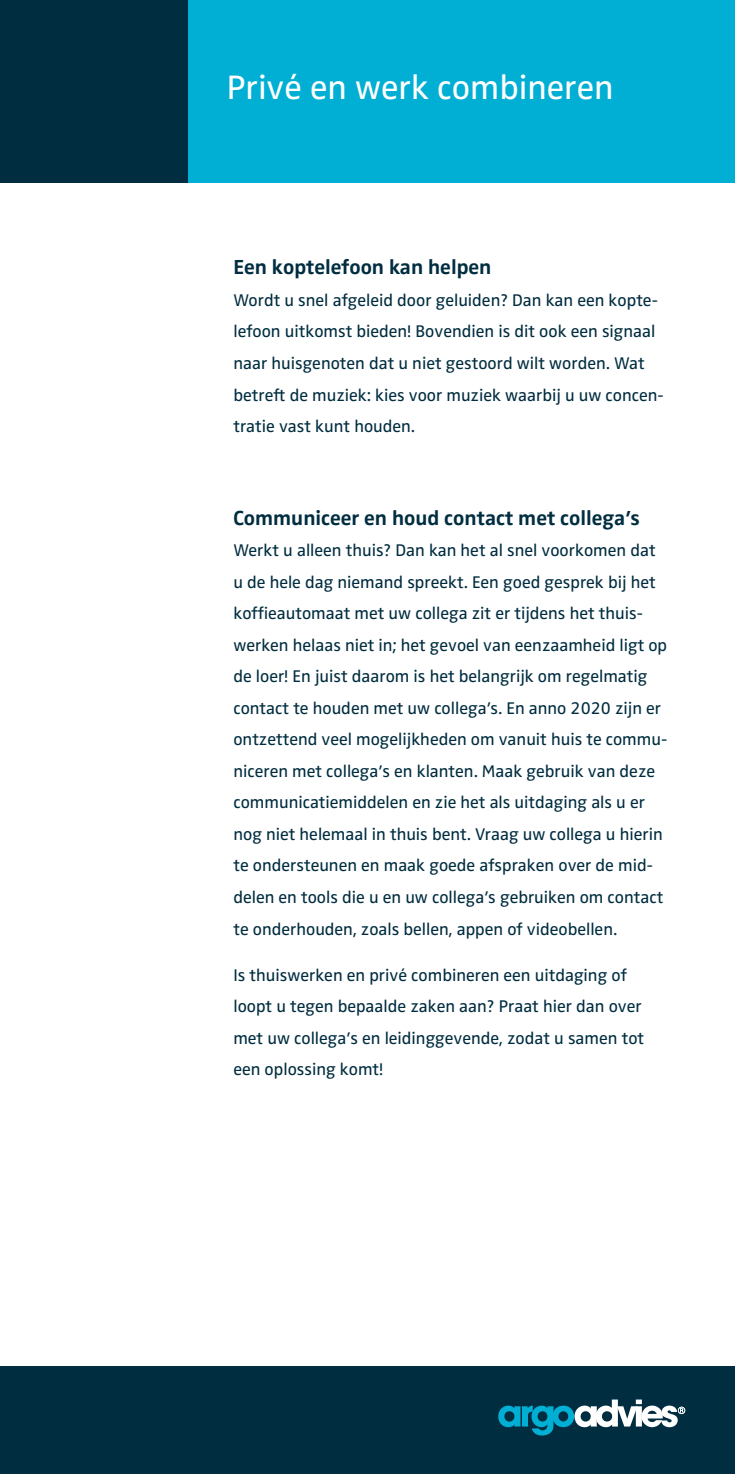
<style>
.page{position:relative;width:735px;height:1474px;background:#fff}
.page>*{position:absolute;margin:0;border:0;box-sizing:border-box;transform-origin:0 0}
.t1{font:35px "Zwo OT";color:#fff}
.t2{font:700 21px "Zwo OT";color:#002d40}
.t3{font:17.5px/31.5px "Zwo OT";color:#002d40}
</style>
<div class="page">
<div style="left:171px;top:0;width:563px;height:182px;background:#00afd3"></div>
<div style="left:0;top:0;width:187px;height:182px;background:#002d40"></div>
<div style="left:0;top:1365px;width:734px;height:108px;background:#002d40"></div>
<svg style="left:498px;top:1399px;width:186px;height:36px"></svg>
<h1 class="t1" style="left:226px;top:67px;width:388px">Privé en werk combineren</h1>
<p class="t2" style="left:233px;top:255px;width:259px">Een koptelefoon kan helpen</p>
<p class="t3" style="left:233px;top:285px;width:431px">Wordt u snel afgeleid door geluiden? Dan kan een kopte&shy;lefoon uitkomst bieden! Bovendien is dit ook een signaal naar huisgenoten dat u niet gestoord wilt worden. Wat betreft de muziek: kies voor muziek waarbij u uw concen&shy;tratie vast kunt houden.</p>
<p class="t2" style="left:233px;top:505px;width:408px">Communiceer en houd contact met collega’s</p>
<p class="t3" style="left:233px;top:535px;width:435px">Werkt u alleen thuis? Dan kan het al snel voorkomen dat u de hele dag niemand spreekt. Een goed gesprek bij het koffieautomaat met uw collega zit er tijdens het thuis&shy;werken helaas niet in; het gevoel van eenzaamheid ligt op de loer! En juist daarom is het belangrijk om regelmatig contact te houden met uw collega’s. En anno 2020 zijn er ontzettend veel mogelijkheden om vanuit huis te commu&shy;niceren met collega’s en klanten. Maak gebruik van deze communicatiemiddelen en zie het als uitdaging als u er nog niet helemaal in thuis bent. Vraag uw collega u hierin te ondersteunen en maak goede afspraken over de mid&shy;delen en tools die u en uw collega’s gebruiken om contact te onderhouden, zoals bellen, appen of videobellen.</p>
<p class="t3" style="left:233px;top:959px;width:412px">Is thuiswerken en privé combineren een uitdaging of loopt u tegen bepaalde zaken aan? Praat hier dan over met uw collega’s en leidinggevende, zodat u samen tot een oplossing komt!</p>
</div>
